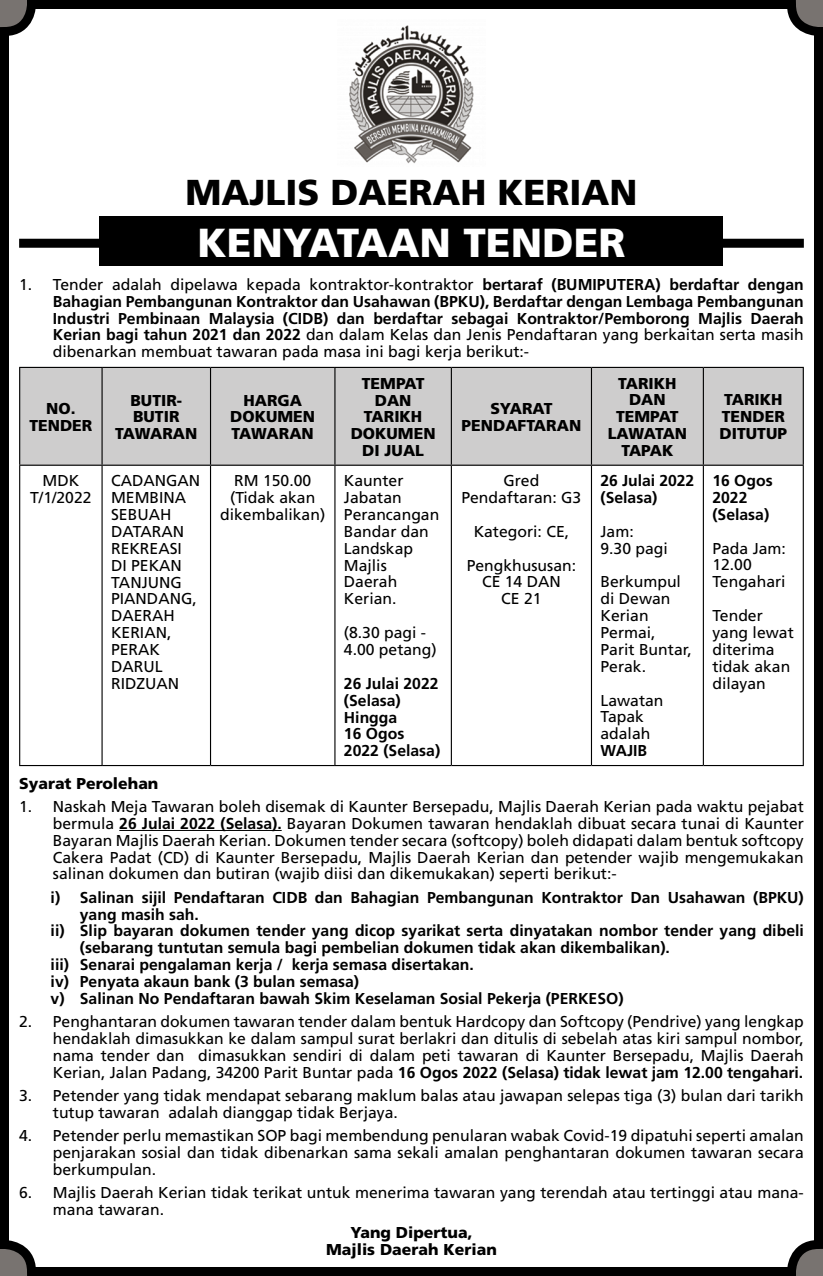
<style>
.page{position:relative;width:823px;height:1276px;background:#fff}
.page>*{position:absolute;margin:0;border:0;box-sizing:border-box;transform-origin:0 0}
.t1{font:900 40.5px "Frutiger";color:#fff}
.t2{font:900 36px "Frutiger";color:#000}
.t3{font:15.75px/16.9px "Frutiger";color:#000}
.t4{font:700 15.75px/16.9px "Frutiger";color:#000}
.t5{font:900 15.75px/16.9px "Frutiger";color:#000;text-align:center}
.s1{font-weight:400}
.s2{font-weight:700}
</style>
<div class="page">
<div style="left:0;top:0;width:823px;height:1276px;border:9px solid #000;border-radius:27px"></div>
<div style="left:19px;top:367px;width:785px;height:99px;background:#cecdcd"></div>
<hr style="left:119px;top:830px;width:163px;height:1px;background:#000">
<hr style="left:19px;top:367px;width:83px;height:1px;background:#000">
<hr style="left:19px;top:368px;width:1px;height:96px;background:#000">
<hr style="left:102px;top:367px;width:108px;height:1px;background:#000">
<hr style="left:101px;top:368px;width:2px;height:96px;background:#000">
<hr style="left:210px;top:367px;width:125px;height:1px;background:#000">
<hr style="left:210px;top:368px;width:1px;height:96px;background:#000">
<hr style="left:335px;top:367px;width:116px;height:1px;background:#000">
<hr style="left:334px;top:368px;width:1px;height:96px;background:#000">
<hr style="left:451px;top:367px;width:140px;height:1px;background:#000">
<hr style="left:451px;top:368px;width:1px;height:96px;background:#000">
<hr style="left:591px;top:367px;width:112px;height:1px;background:#000">
<hr style="left:591px;top:368px;width:1px;height:96px;background:#000">
<hr style="left:703px;top:367px;width:101px;height:1px;background:#000">
<hr style="left:703px;top:368px;width:1px;height:96px;background:#000">
<hr style="left:802px;top:368px;width:2px;height:96px;background:#000">
<hr style="left:19px;top:464px;width:83px;height:2px;background:#000">
<hr style="left:19px;top:466px;width:1px;height:299px;background:#000">
<hr style="left:102px;top:464px;width:108px;height:2px;background:#000">
<hr style="left:101px;top:466px;width:2px;height:299px;background:#000">
<hr style="left:210px;top:464px;width:125px;height:2px;background:#000">
<hr style="left:210px;top:466px;width:1px;height:299px;background:#000">
<hr style="left:335px;top:464px;width:116px;height:2px;background:#000">
<hr style="left:334px;top:466px;width:1px;height:299px;background:#000">
<hr style="left:451px;top:464px;width:140px;height:2px;background:#000">
<hr style="left:451px;top:466px;width:1px;height:299px;background:#000">
<hr style="left:591px;top:464px;width:112px;height:2px;background:#000">
<hr style="left:591px;top:466px;width:1px;height:299px;background:#000">
<hr style="left:703px;top:464px;width:101px;height:2px;background:#000">
<hr style="left:703px;top:466px;width:1px;height:299px;background:#000">
<hr style="left:802px;top:466px;width:2px;height:299px;background:#000">
<hr style="left:19px;top:765px;width:83px;height:1px;background:#000">
<hr style="left:102px;top:765px;width:108px;height:1px;background:#000">
<hr style="left:210px;top:765px;width:125px;height:1px;background:#000">
<hr style="left:335px;top:765px;width:116px;height:1px;background:#000">
<hr style="left:451px;top:765px;width:140px;height:1px;background:#000">
<hr style="left:591px;top:765px;width:112px;height:1px;background:#000">
<hr style="left:703px;top:765px;width:101px;height:1px;background:#000">
<img style="left:349px;top:25px;width:125px;height:139px">
<div style="left:19px;top:239px;width:785px;height:9px;background:#000"></div>
<div style="left:100px;top:216px;width:623px;height:50px;background:#000"></div>
<h2 class="t2" style="left:185px;top:171px;width:57px">Majlis</h2>
<h2 class="t2" style="left:330px;top:171px;width:55px">Daerah</h2>
<h2 class="t2" style="left:497px;top:171px;width:49px">Kerian</h2>
<h1 class="t1" style="left:197px;top:218px;width:58px">Kenyataan</h1>
<h1 class="t1" style="left:463px;top:218px;width:51px">Tender</h1>
<p class="t4" style="left:53px;top:276px;width:752px;text-align:justify;text-indent:-34px"><span class="s1">1. Tender adalah dipelawa kepada kontraktor-kontraktor</span> bertaraf (BUMIPUTERA) berdaftar dengan Bahagian Pembangunan Kontraktor dan Usahawan (BPKU), Berdaftar dengan Lembaga Pembangunan Industri Pembinaan Malaysia (CIDB) dan berdaftar sebagai Kontraktor/Pemborong Majlis Daerah Kerian bagi tahun 2021 dan 2022 <span class="s1">dan dalam Kelas dan Jenis Pendaftaran yang berkaitan serta masih dibenarkan membuat tawaran pada masa ini bagi kerja berikut:-</span></p>
<p class="t5" style="left:29px;top:400px;width:65px">NO.<br>TENDER</p>
<p class="t5" style="left:115px;top:391px;width:84px">BUTIR-<br>BUTIR<br>TAWARAN</p>
<p class="t5" style="left:230px;top:391px;width:86px">HARGA<br>DOKUMEN<br>TAWARAN</p>
<p class="t5" style="left:351px;top:374px;width:86px">TEMPAT<br>DAN<br>TARIKH<br>DOKUMEN<br>DI JUAL</p>
<p class="t3" style="left:30px;top:472px;width:63px;text-align:center">MDK<br>T/1/2022</p>
<p class="t3" style="left:111px;top:472px;width:91px">CADANGAN<br>MEMBINA<br>SEBUAH<br>DATARAN<br>REKREASI<br>DI PEKAN<br>TANJUNG<br>PIANDANG,<br>DAERAH<br>KERIAN,<br>PERAK<br>DARUL<br>RIDZUAN</p>
<p class="t3" style="left:220px;top:472px;width:107px;text-align:center">RM 150.00 (Tidak akan dikembalikan)</p>
<p class="t3" style="left:344px;top:472px;width:97px">Kaunter<br>Jabatan<br>Perancangan<br>Bandar dan<br>Landskap<br>Majlis<br>Daerah<br>Kerian.</p>
<p class="t3" style="left:344px;top:624px;width:94px">(8.30 pagi -<br>4.00 petang)</p>
<p class="t4" style="left:344px;top:674px;width:98px">26 Julai 2022 (Selasa)<br>Hingga<br>16 Ogos<br>2022 (Selasa)</p>
<p class="t5" style="left:461px;top:400px;width:121px">SYARAT<br>PENDAFTARAN</p>
<p class="t3" style="left:461px;top:472px;width:121px;text-align:center">Gred<br>Pendaftaran: G3</p>
<p class="t3" style="left:467px;top:514px;width:111px;line-height:33.8px;text-align:center">Kategori: CE,<br>Pengkhususan:</p>
<p class="t3" style="left:482px;top:573px;width:80px;text-align:center">CE 14 DAN<br>CE 21</p>
<p class="t5" style="left:608px;top:374px;width:81px">TARIKH<br>DAN<br>TEMPAT<br>LAWATAN<br>TAPAK</p>
<p class="t4" style="left:600px;top:472px;width:95px">26 Julai 2022 (Selasa)</p>
<p class="t3" style="left:600px;top:523px;width:69px">Jam:<br>9.30 pagi</p>
<p class="t3" style="left:600px;top:573px;width:93px">Berkumpul di Dewan<br>Kerian<br>Permai,<br>Parit Buntar,<br>Perak.</p>
<p class="t3" style="left:600px;top:691px;width:65px">Lawatan<br>Tapak adalah</p>
<p class="t4" style="left:600px;top:742px;width:48px">WAJIB</p>
<p class="t5" style="left:719px;top:391px;width:69px;text-align:left">TARIKH<br>TENDER<br>DITUTUP</p>
<p class="t4" style="left:712px;top:472px;width:62px">16 Ogos<br>2022 (Selasa)</p>
<p class="t3" style="left:712px;top:539px;width:75px">Pada Jam:<br>12.00<br>Tengahari</p>
<p class="t3" style="left:712px;top:607px;width:83px">Tender yang lewat diterima tidak akan dilayan</p>
<p class="t5" style="left:19px;top:774px;width:141px">Syarat Perolehan</p>
<p class="t3" style="left:53px;top:798px;width:752px;text-align:justify;text-indent:-34px">1. Naskah Meja Tawaran boleh disemak di Kaunter Bersepadu, Majlis Daerah Kerian pada waktu pejabat bermula <span class="s2">26 Julai 2022 (Selasa).</span> Bayaran Dokumen tawaran hendaklah dibuat secara tunai di Kaunter Bayaran Majlis Daerah Kerian. Dokumen tender secara (softcopy) boleh didapati dalam bentuk softcopy Cakera Padat (CD) di Kaunter Bersepadu, Majlis Daerah Kerian dan petender wajib mengemukakan salinan dokumen dan butiran (wajib diisi dan dikemukakan) seperti berikut:-</p>
<p class="t4" style="left:51px;top:888px;width:755px">i) Salinan sijil Pendaftaran CIDB dan Bahagian Pembangunan Kontraktor Dan Usahawan (BPKU)</p>
<p class="t4" style="left:80px;top:905px;width:121px">yang masih sah.</p>
<p class="t4" style="left:51px;top:922px;width:754px">ii) Slip bayaran dokumen tender yang dicop syarikat serta dinyatakan nombor tender yang dibeli</p>
<p class="t4" style="left:80px;top:939px;width:591px">(sebarang tuntutan semula bagi pembelian dokumen tidak akan dikembalikan).</p>
<p class="t4" style="left:51px;top:956px;width:425px">iii) Senarai pengalaman kerja / kerja semasa disertakan.</p>
<p class="t4" style="left:51px;top:973px;width:310px">iv) Penyata akaun bank (3 bulan semasa)</p>
<p class="t4" style="left:51px;top:990px;width:574px">v) Salinan No Pendaftaran bawah Skim Keselaman Sosial Pekerja (PERKESO)</p>
<p class="t3" style="left:53px;top:1013px;width:752px;text-align:justify;text-indent:-34px">2. Penghantaran dokumen tawaran tender dalam bentuk Hardcopy dan Softcopy (Pendrive) yang lengkap hendaklah dimasukkan ke dalam sampul surat berlakri dan ditulis di sebelah atas kiri sampul nombor, nama tender dan dimasukkan sendiri di dalam peti tawaran di Kaunter Bersepadu, Majlis Daerah Kerian, Jalan Padang, 34200 Parit Buntar pada <span class="s2">16 Ogos 2022 (Selasa) tidak lewat jam 12.00 tengahari.</span></p>
<p class="t3" style="left:53px;top:1087px;width:752px;text-indent:-34px">3. Petender yang tidak mendapat sebarang maklum balas atau jawapan selepas tiga (3) bulan dari tarikh tutup tawaran adalah dianggap tidak Berjaya.</p>
<p class="t3" style="left:53px;top:1127px;width:752px;text-align:justify;text-indent:-34px">4. Petender perlu memastikan SOP bagi membendung penularan wabak Covid-19 dipatuhi seperti amalan penjarakan sosial dan tidak dibenarkan sama sekali amalan penghantaran dokumen tawaran secara berkumpulan.</p>
<p class="t3" style="left:53px;top:1184px;width:752px;text-indent:-34px">6. Majlis Daerah Kerian tidak terikat untuk menerima tawaran yang terendah atau tertinggi atau mana&shy;mana tawaran.</p>
<p class="t5" style="left:326px;top:1224px;width:172px">Yang Dipertua,<br>Majlis Daerah Kerian</p>
</div>
